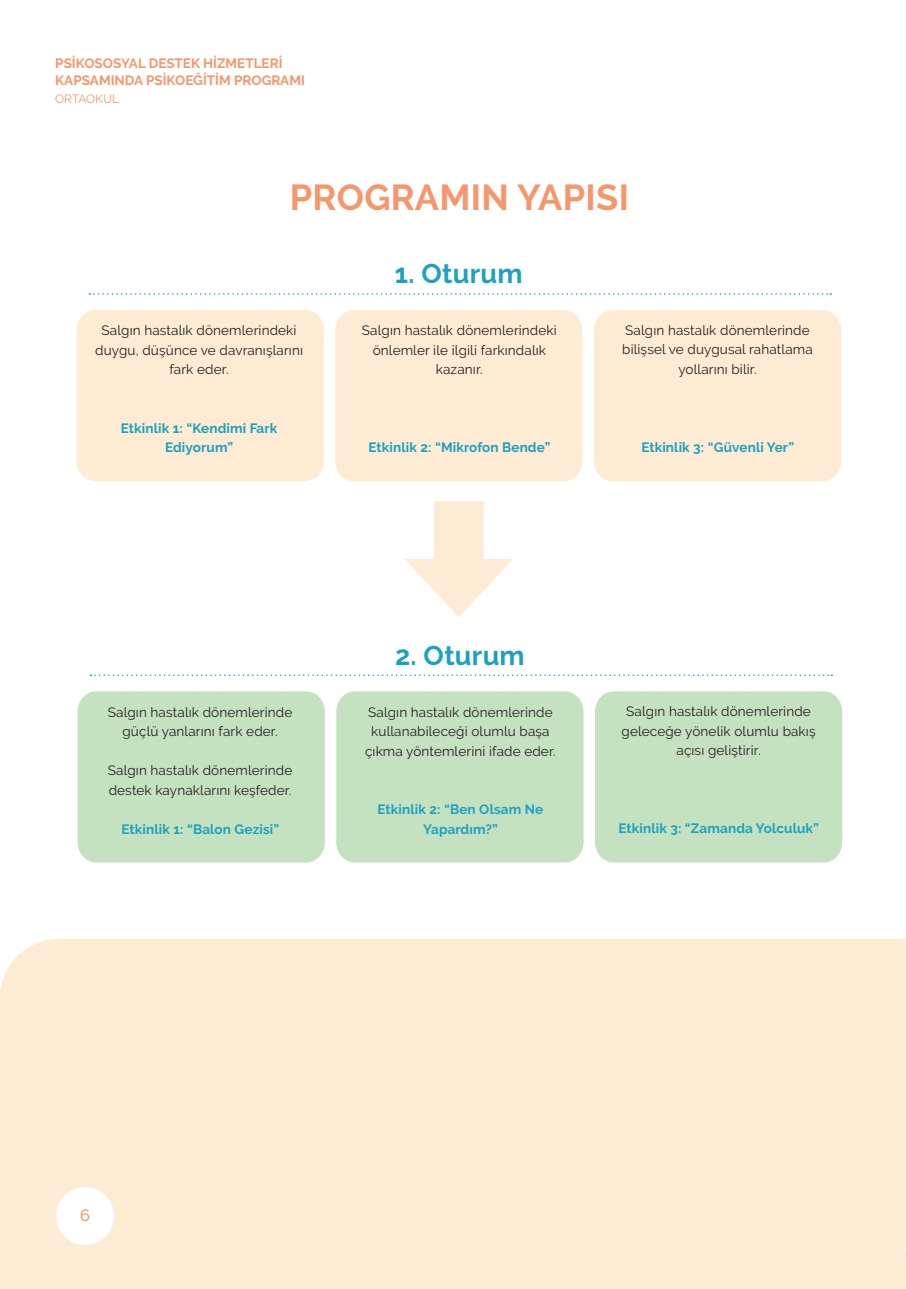
<style>
.page{position:relative;width:906px;height:1289px;background:#fff}
.page>*{position:absolute;margin:0;border:0;box-sizing:border-box;transform-origin:0 0}
.t1{font:700 36px "Raleway";letter-spacing:.01em;color:#f7966b}
.t2{font:700 27px "Raleway";letter-spacing:.01em;color:#1da1c0}
.t3{font:500 16.5px "Raleway";color:#f7966b}
.t4{font:13.5px/19.5px "Raleway";letter-spacing:.01em;color:#231f20;text-align:center}
.t5{font:700 13.5px/19.5px "Raleway";letter-spacing:.01em;color:#1da1c0;text-align:center}
.t6{font:700 13.5px/16.5px "Raleway";color:#f7966b}
.t7{font:12px "Raleway";color:#f7966b}
</style>
<div class="page">
<hr style="left:905px;top:1251px;width:1px;height:37px;background:#feebd3">
<div style="left:0;top:1251px;width:905px;height:37px;background:#feebd3"></div>
<div style="left:0;top:938px;width:905px;height:313px;background:#feebd3"></div>
<div style="left:56px;top:1186px;width:58px;height:58px;background:#fff;border-radius:50%"></div>
<div style="left:77px;top:310px;width:247px;height:171px;background:#feebd3;border-radius:19px"></div>
<div style="left:78px;top:691px;width:247px;height:171px;background:#c5e2c0;border-radius:19px"></div>
<div style="left:335px;top:310px;width:247px;height:171px;background:#feebd3;border-radius:19px"></div>
<div style="left:336px;top:691px;width:247px;height:171px;background:#c5e2c0;border-radius:19px"></div>
<div style="left:594px;top:310px;width:247px;height:171px;background:#feebd3;border-radius:19px"></div>
<div style="left:595px;top:691px;width:247px;height:171px;background:#c5e2c0;border-radius:19px"></div>
<svg style="left:89px;top:293px;width:742px;height:2px"></svg>
<svg style="left:90px;top:674px;width:742px;height:2px"></svg>
<div style="left:434px;top:501px;width:49px;height:75px;background:#feebd3"></div>
<svg style="left:405px;top:559px;width:108px;height:58px"></svg>
<p class="t6" style="left:55px;top:55px;width:251px">PSİKOSOSYAL DESTEK HİZMETLERİ<br>KAPSAMINDA PSİKOEĞİTİM PROGRAMI</p>
<p class="t7" style="left:55px;top:91px;width:65px">ORTAOKUL</p>
<p class="t1" style="left:290px;top:177px;width:341px">PROGRAMIN YAPISI</p>
<p class="t4" style="left:95px;top:321px;width:209px">Salgın hastalık dönemlerindeki duygu, düşünce ve davranışlarını fark eder.</p>
<p class="t5" style="left:121px;top:418px;width:158px">Etkinlik 1: “Kendimi Fark<br>Ediyorum”</p>
<p class="t2" style="left:395px;top:258px;width:129px">1. Oturum</p>
<p class="t4" style="left:362px;top:321px;width:196px">Salgın hastalık dönemlerindeki önlemler ile ilgili farkındalık kazanır.</p>
<p class="t5" style="left:368px;top:438px;width:184px">Etkinlik 2: “Mikrofon Bende”</p>
<p class="t4" style="left:622px;top:320px;width:192px">Salgın hastalık dönemlerinde bilişsel ve duygusal rahatlama yollarını bilir.</p>
<p class="t5" style="left:641px;top:437px;width:154px">Etkinlik 3: “Güvenli Yer”</p>
<p class="t4" style="left:108px;top:702px;width:186px">Salgın hastalık dönemlerinde güçlü yanlarını fark eder.</p>
<p class="t4" style="left:108px;top:760px;width:186px;text-align:left">Salgın hastalık dönemlerinde destek kaynaklarını keşfeder.</p>
<p class="t5" style="left:121px;top:819px;width:159px">Etkinlik 1: “Balon Gezisi”</p>
<p class="t2" style="left:395px;top:639px;width:131px">2. Oturum</p>
<p class="t4" style="left:365px;top:702px;width:192px">Salgın hastalık dönemlerinde kullanabileceği olumlu başa çıkma yöntemlerini ifade eder.</p>
<p class="t5" style="left:377px;top:799px;width:167px">Etkinlik 2: “Ben Olsam Ne<br>Yapardım?”</p>
<p class="t4" style="left:621px;top:701px;width:195px">Salgın hastalık dönemlerinde geleceğe yönelik olumlu bakış açısı geliştirir.</p>
<p class="t5" style="left:618px;top:818px;width:202px">Etkinlik 3: “Zamanda Yolculuk”</p>
<p class="t3" style="left:80px;top:1205px;width:11px">6</p>
</div>
